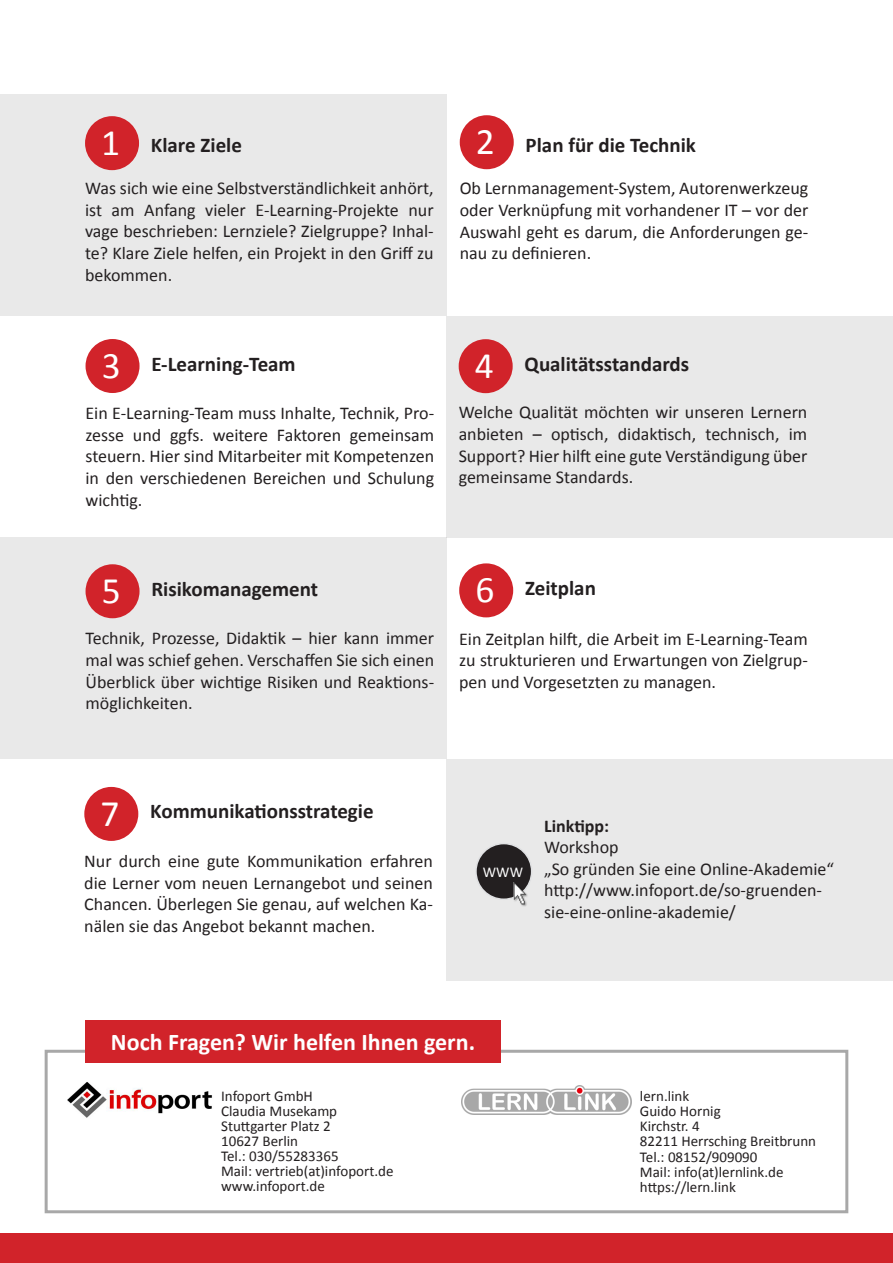
<style>
.page{position:relative;width:893px;height:1263px;background:#fff}
.page>*{position:absolute;margin:0;border:0;box-sizing:border-box;transform-origin:0 0}
.t1{font:37.5px "Calibri";color:#fff}
.t2{font:700 24px "Calibri";color:#fff}
.t3{font:700 21px "Calibri";color:#231f20}
.t4{font:18px/21.6px "Calibri";color:#231f20;text-align:justify}
.t5{font:700 18px "Calibri";color:#231f20}
.t6{font:15px "Calibri";color:#231f20}
.t7{font:15px "Calibri";color:#fff}
</style>
<div class="page">
<div style="left:446px;top:759px;width:447px;height:221px;background:#e9e9e9"></div>
<div style="left:45px;top:1050px;width:803px;height:163px;border:3px solid #a8a8a8"></div>
<div style="left:0;top:537px;width:446px;height:221px;background:#e9e9e9"></div>
<div style="left:446px;top:316px;width:447px;height:221px;background:#e9e9e9"></div>
<div style="left:0;top:94px;width:446px;height:221px;background:#e9e9e9"></div>
<img style="left:67px;top:1082px;width:145px;height:36px">
<img style="left:461px;top:1085px;width:170px;height:29px">
<div style="left:85px;top:116px;width:54px;height:54px;background:#d1232a;border-radius:50%"></div>
<div style="left:460px;top:115px;width:54px;height:54px;background:#d1232a;border-radius:50%"></div>
<div style="left:86px;top:339px;width:54px;height:54px;background:#d1232a;border-radius:50%"></div>
<div style="left:459px;top:339px;width:54px;height:54px;background:#d1232a;border-radius:50%"></div>
<div style="left:86px;top:564px;width:54px;height:54px;background:#d1232a;border-radius:50%"></div>
<div style="left:459px;top:563px;width:54px;height:54px;background:#d1232a;border-radius:50%"></div>
<div style="left:85px;top:1020px;width:416px;height:42px;background:#d1232a"></div>
<div style="left:0;top:1233px;width:893px;height:30px;background:#d1232a"></div>
<div style="left:476px;top:843px;width:56px;height:56px;background:#231f20;border-radius:50%"></div>
<div style="left:475px;top:843px;width:57px;height:57px;border:2px solid #e0e1e3;border-radius:50%"></div>
<img style="left:509px;top:883px;width:20px;height:24px">
<div style="left:84px;top:787px;width:54px;height:54px;background:#d1232a;border-radius:50%"></div>
<p class="t1" style="left:101px;top:119px;width:21px">1</p>
<p class="t3" style="left:151px;top:132px;width:93px">Klare Ziele</p>
<p class="t4" style="left:85px;top:177px;width:350px">Was sich wie eine Selbstverständlichkeit anhört, ist am Anfang vieler E-Learning-Projekte nur vage beschrieben: Lernziele? Zielgruppe? Inhal&shy;te? Klare Ziele helfen, ein Projekt in den Griff zu bekommen.</p>
<p class="t1" style="left:476px;top:118px;width:21px">2</p>
<p class="t3" style="left:526px;top:132px;width:172px">Plan für die Technik</p>
<p class="t4" style="left:460px;top:178px;width:350px">Ob Lernmanagement-System, Autorenwerkzeug oder Verknüpfung mit vorhandener IT – vor der Auswahl geht es darum, die Anforderungen ge&shy;nau zu definieren.</p>
<p class="t1" style="left:102px;top:341px;width:21px">3</p>
<p class="t3" style="left:151px;top:350px;width:146px">E-Learning-Team</p>
<p class="t4" style="left:86px;top:402px;width:350px">Ein E-Learning-Team muss Inhalte, Technik, Pro&shy;zesse und ggfs. weitere Faktoren gemeinsam steuern. Hier sind Mitarbeiter mit Kompetenzen in den verschiedenen Bereichen und Schulung wichtig.</p>
<p class="t1" style="left:475px;top:342px;width:21px">4</p>
<p class="t3" style="left:525px;top:350px;width:166px">Qualitätsstandards</p>
<p class="t4" style="left:459px;top:402px;width:350px">Welche Qualität möchten wir unseren Lernern anbieten – optisch, didaktisch, technisch, im Support? Hier hilft eine gute Verständigung über gemeinsame Standards.</p>
<p class="t1" style="left:102px;top:567px;width:21px">5</p>
<p class="t3" style="left:151px;top:575px;width:168px">Risikomanagement</p>
<p class="t4" style="left:86px;top:628px;width:350px">Technik, Prozesse, Didaktik – hier kann immer mal was schief gehen. Verschaffen Sie sich einen Überblick über wichtige Risiken und Reaktions&shy;möglichkeiten.</p>
<p class="t1" style="left:475px;top:566px;width:21px">6</p>
<p class="t3" style="left:525px;top:574px;width:72px">Zeitplan</p>
<p class="t4" style="left:459px;top:628px;width:350px">Ein Zeitplan hilft, die Arbeit im E-Learning-Team zu strukturieren und Erwartungen von Zielgrup&shy;pen und Vorgesetzten zu managen.</p>
<p class="t1" style="left:100px;top:789px;width:21px">7</p>
<p class="t3" style="left:150px;top:798px;width:225px">Kommunikationsstrategie</p>
<p class="t4" style="left:84px;top:850px;width:350px">Nur durch eine gute Kommunikation erfahren die Lerner vom neuen Lernangebot und seinen Chancen. Überlegen Sie genau, auf welchen Ka&shy;nälen sie das Angebot bekannt machen.</p>
<p class="t7" style="left:483px;top:862px;width:42px">WWW</p>
<p class="t5" style="left:544px;top:814px;width:67px">Linktipp:</p>
<p class="t4" style="left:544px;top:836px;width:76px">Workshop</p>
<p class="t4" style="left:544px;top:858px;width:291px">„So gründen Sie eine Online-Akademie“</p>
<p class="t4" style="left:544px;top:880px;width:279px">http://www.infoport.de/so-gruenden-</p>
<p class="t4" style="left:544px;top:901px;width:193px">sie-eine-online-akademie/</p>
<p class="t2" style="left:111px;top:1027px;width:366px">Noch Fragen? Wir helfen Ihnen gern.</p>
<p class="t6" style="left:221px;top:1087px;width:93px">Infoport GmbH</p>
<p class="t6" style="left:221px;top:1102px;width:118px">Claudia Musekamp</p>
<p class="t6" style="left:221px;top:1117px;width:111px">Stuttgarter Platz 2</p>
<p class="t6" style="left:221px;top:1132px;width:79px">10627 Berlin</p>
<p class="t6" style="left:221px;top:1147px;width:119px">Tel.: 030/55283365</p>
<p class="t6" style="left:221px;top:1162px;width:174px">Mail: vertrieb(at)infoport.de</p>
<p class="t6" style="left:221px;top:1177px;width:105px">www.infoport.de</p>
<p class="t6" style="left:640px;top:1087px;width:51px">lern.link</p>
<p class="t6" style="left:640px;top:1102px;width:82px">Guido Hornig</p>
<p class="t6" style="left:640px;top:1117px;width:61px">Kirchstr. 4</p>
<p class="t6" style="left:640px;top:1132px;width:178px">82211 Herrsching Breitbrunn</p>
<p class="t6" style="left:640px;top:1147px;width:119px">Tel.: 08152/909090</p>
<p class="t6" style="left:640px;top:1162px;width:145px">Mail: info(at)lernlink.de</p>
<p class="t6" style="left:640px;top:1177px;width:97px">https://lern.link</p>
</div>
